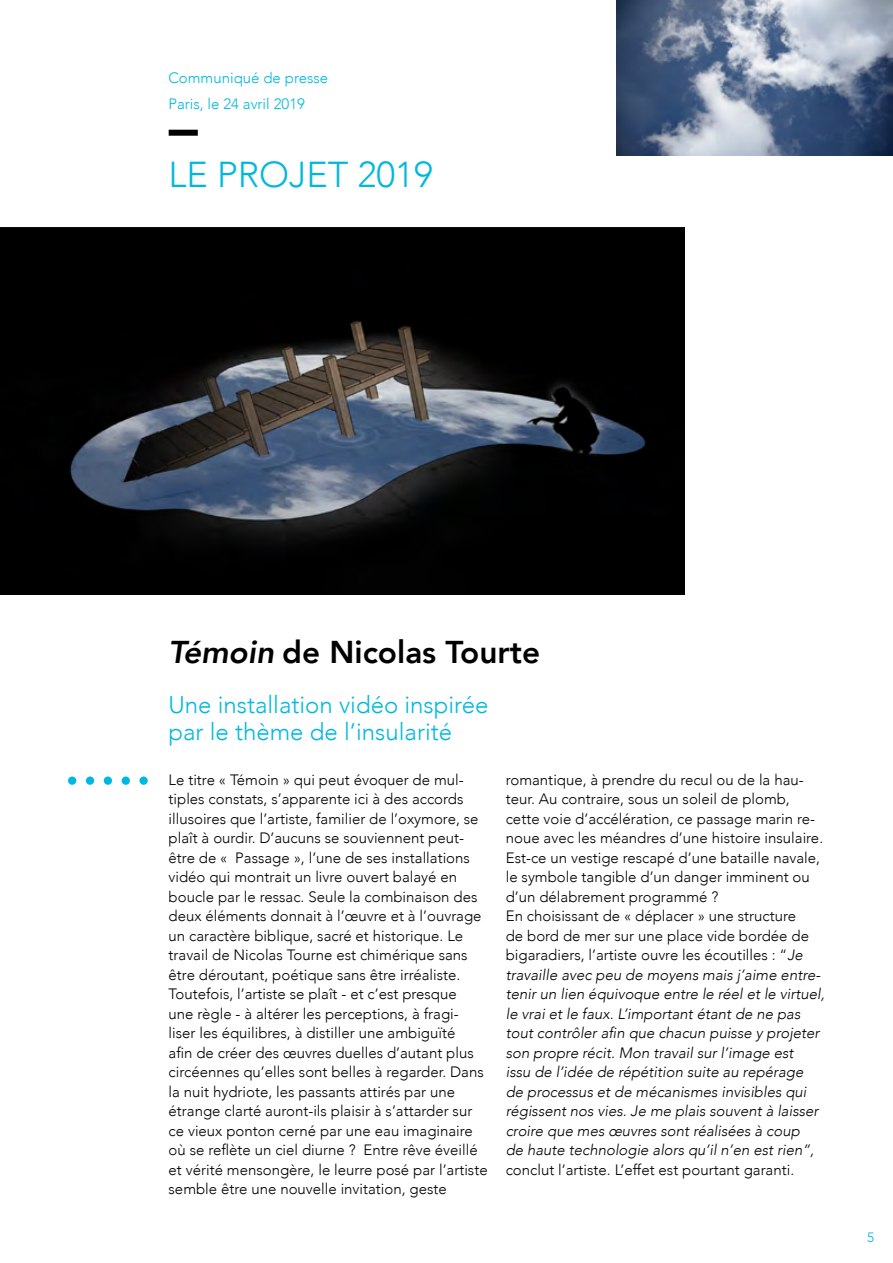
<style>
.page{position:relative;width:893px;height:1263px;background:#fff}
.page>*{position:absolute;margin:0;border:0;box-sizing:border-box;transform-origin:0 0}
.t1{font:300 36px "Avenir";color:#00b8dd}
.t2{font:800 31.5px "Avenir";color:#000}
.t3{font:300 24px/27px "Avenir";color:#00b8dd}
.t4{font:300 15px/19.5px "Avenir";color:#000}
.t5{font:italic 300 15px/19.5px "Avenir";color:#000}
.t6{font:300 15px/25.8px "Avenir";color:#00b8dd}
.t7{font:300 13.5px "Avenir";color:#00b8dd}
.s1{font-style:italic}
.s2{font-style:normal}
</style>
<div class="page">
<img style="left:0;top:227px;width:684px;height:367px">
<div style="left:169px;top:130px;width:29px;height:6px;background:#000"></div>
<div style="left:68px;top:776px;width:8px;height:9px;background:#00b8dd;border-radius:50%"></div>
<div style="left:86px;top:776px;width:8px;height:9px;background:#00b8dd;border-radius:50%"></div>
<div style="left:104px;top:776px;width:8px;height:9px;background:#00b8dd;border-radius:50%"></div>
<div style="left:122px;top:776px;width:8px;height:9px;background:#00b8dd;border-radius:50%"></div>
<div style="left:139px;top:776px;width:9px;height:9px;background:#00b8dd;border-radius:50%"></div>
<img style="left:617px;top:0;width:275px;height:155px">
<p class="t6" style="left:168px;top:65px;width:161px">Communiqué de presse<br>Paris, le 24 avril 2019</p>
<h1 class="t1" style="left:168px;top:153px;width:266px">LE PROJET 2019</h1>
<h2 class="t2" style="left:169px;top:627px;width:373px"><span class="s1">Témoin</span> de Nicolas Tourte</h2>
<h3 class="t3" style="left:168px;top:691px;width:322px">Une installation vidéo inspirée par le thème de l’insularité</h3>
<p class="t4" style="left:169px;top:770px;width:321px">Le titre « Témoin » qui peut évoquer de mul&shy;tiples constats, s’apparente ici à des accords illusoires que l’artiste, familier de l’oxymore, se plaît à ourdir. D’aucuns se souviennent peut&shy;être de « Passage », l’une de ses installations vidéo qui montrait un livre ouvert balayé en boucle par le ressac. Seule la combinaison des deux éléments donnait à l’œuvre et à l’ouvrage un caractère biblique, sacré et historique. Le travail de Nicolas Tourne est chimérique sans être déroutant, poétique sans être irréaliste.<br>Toutefois, l’artiste se plaît - et c’est presque<br>une règle - à altérer les perceptions, à fragi&shy;liser les équilibres, à distiller une ambiguïté<br>afin de créer des œuvres duelles d’autant plus circéennes qu’elles sont belles à regarder. Dans la nuit hydriote, les passants attirés par une étrange clarté auront-ils plaisir à s’attarder sur ce vieux ponton cerné par une eau imaginaire où se reflète un ciel diurne ? Entre rêve éveillé et vérité mensongère, le leurre posé par l’artiste semble être une nouvelle invitation, geste</p>
<p class="t5" style="left:506px;top:770px;width:320px"><span class="s2">romantique, à prendre du recul ou de la hau&shy;teur. Au contraire, sous un soleil de plomb, cette voie d’accélération, ce passage marin re&shy;noue avec les méandres d’une histoire insulaire.<br>Est-ce un vestige rescapé d’une bataille navale, le symbole tangible d’un danger imminent ou d’un délabrement programmé ?<br>En choisissant de « déplacer » une structure<br>de bord de mer sur une place vide bordée de bigaradiers, l’artiste ouvre les écoutilles : “</span>Je travaille avec peu de moyens mais j’aime entre&shy;tenir un lien équivoque entre le réel et le virtuel, le vrai et le faux. L’important étant de ne pas tout contrôler afin que chacun puisse y projeter son propre récit. Mon travail sur l’image est<br>issu de l’idée de répétition suite au repérage de processus et de mécanismes invisibles qui régissent nos vies. Je me plais souvent à laisser croire que mes œuvres sont réalisées à coup<br>de haute technologie alors qu’il n’en est rien”,</p>
<p class="t4" style="left:506px;top:1160px;width:290px">conclut l’artiste. L’effet est pourtant garanti.</p>
<p class="t7" style="left:867px;top:1230px;width:9px">5</p>
</div>
